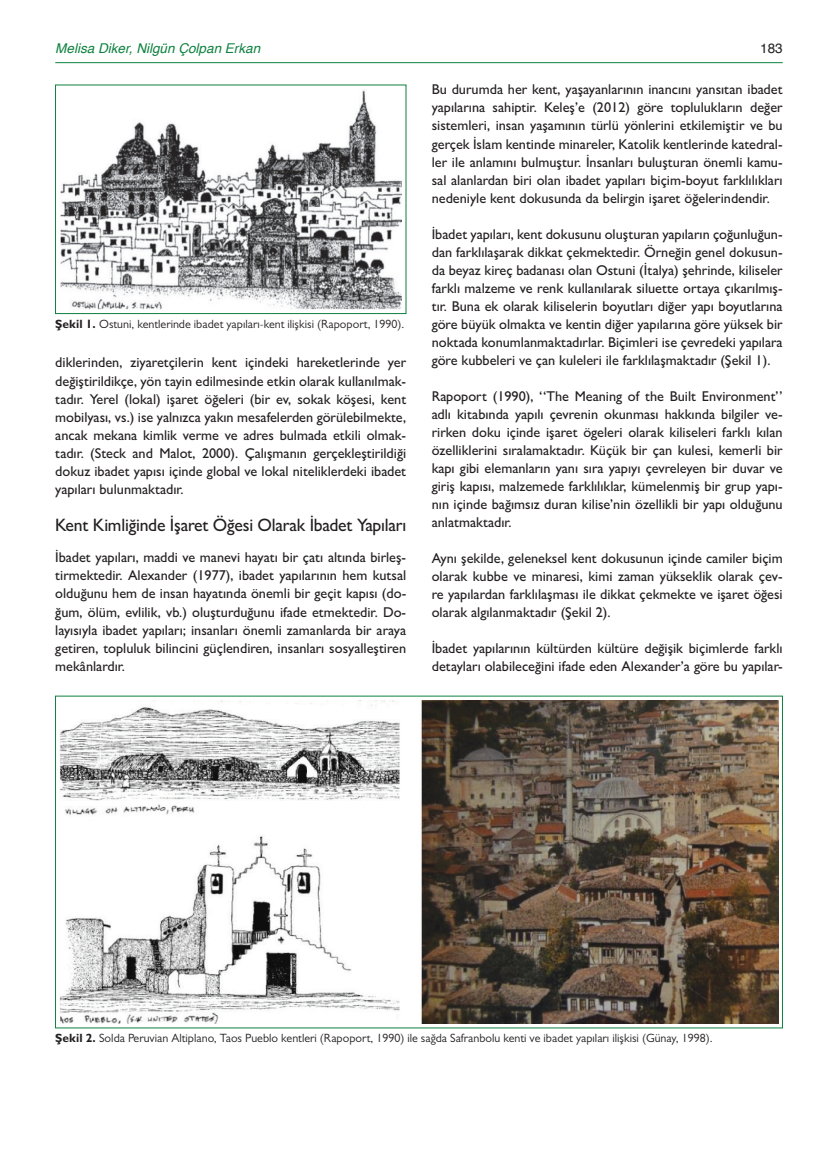
<style>
.page{position:relative;width:838px;height:1170px;background:#fff}
.page>*{position:absolute;margin:0;border:0;box-sizing:border-box;transform-origin:0 0}
.t1{font:500 18px "Gill Sans MT Pro";letter-spacing:-.01em;color:#231f20}
.t2{font:500 14.25px/18px "Gill Sans MT Pro";color:#231f20;text-align:justify}
.t3{font:italic 13.5px "Helvetica";color:#0e813f}
.t4{font:13.5px "Helvetica";color:#231f20}
.t5{font:12px "Gill Sans MT Pro";color:#231f20}
.s1{font-weight:700}
</style>
<div class="page">
<hr style="left:55px;top:62px;width:727px;height:1px;background:#0e813f">
<div style="left:55px;top:85px;width:351px;height:229px;border:1px solid #0e813f"></div>
<img style="left:60px;top:90px;width:342px;height:219px">
<img style="left:60px;top:700px;width:718px;height:323px">
<p class="t3" style="left:55px;top:37px;width:206px">Melisa Diker, Nilgün Çolpan Erkan</p>
<p class="t4" style="left:760px;top:38px;width:24px">183</p>
<p class="t5" style="left:55px;top:317px;width:350px"><span class="s1">Şekil 1.</span> Ostuni, kentlerinde ibadet yapıları-kent ilişkisi (Rapoport, 1990).</p>
<p class="t2" style="left:55px;top:353px;width:352px">diklerinden, ziyaretçilerin kent içindeki hareketlerinde yer değiştirildikçe, yön tayin edilmesinde etkin olarak kullanılmak&shy;tadır. Yerel (lokal) işaret öğeleri (bir ev, sokak köşesi, kent mobilyası, vs.) ise yalnızca yakın mesafelerden görülebilmekte, ancak mekana kimlik verme ve adres bulmada etkili olmak&shy;tadır. (Steck and Malot, 2000). Çalışmanın gerçekleştirildiği dokuz ibadet yapısı içinde global ve lokal niteliklerdeki ibadet yapıları bulunmaktadır.</p>
<p class="t1" style="left:55px;top:514px;width:352px">Kent Kimliğinde İşaret Öğesi Olarak İbadet Yapıları</p>
<p class="t2" style="left:55px;top:548px;width:352px">İbadet yapıları, maddi ve manevi hayatı bir çatı altında birleş&shy;tirmektedir. Alexander (1977), ibadet yapılarının hem kutsal olduğunu hem de insan hayatında önemli bir geçit kapısı (do&shy;ğum, ölüm, evlilik, vb.) oluşturduğunu ifade etmektedir. Do&shy;layısıyla ibadet yapıları; insanları önemli zamanlarda bir araya getiren, topluluk bilincini güçlendiren, insanları sosyalleştiren mekânlardır.</p>
<p class="t2" style="left:432px;top:80px;width:352px">Bu durumda her kent, yaşayanlarının inancını yansıtan ibadet yapılarına sahiptir. Keleş’e (2012) göre toplulukların değer sistemleri, insan yaşamının türlü yönlerini etkilemiştir ve bu gerçek İslam kentinde minareler, Katolik kentlerinde katedral&shy;ler ile anlamını bulmuştur. İnsanları buluşturan önemli kamu&shy;sal alanlardan biri olan ibadet yapıları biçim-boyut farklılıkları nedeniyle kent dokusunda da belirgin işaret öğelerindendir.</p>
<p class="t2" style="left:432px;top:224px;width:352px">İbadet yapıları, kent dokusunu oluşturan yapıların çoğunluğun&shy;dan farklılaşarak dikkat çekmektedir. Örneğin genel dokusun&shy;da beyaz kireç badanası olan Ostuni (İtalya) şehrinde, kiliseler farklı malzeme ve renk kullanılarak siluette ortaya çıkarılmış&shy;tır. Buna ek olarak kiliselerin boyutları diğer yapı boyutlarına göre büyük olmakta ve kentin diğer yapılarına göre yüksek bir noktada konumlanmaktadırlar. Biçimleri ise çevredeki yapılara göre kubbeleri ve çan kuleleri ile farklılaşmaktadır (Şekil 1).</p>
<p class="t2" style="left:432px;top:386px;width:352px">Rapoport (1990), ‘‘The Meaning of the Built Environment’’ adlı kitabında yapılı çevrenin okunması hakkında bilgiler ve&shy;rirken doku içinde işaret ögeleri olarak kiliseleri farklı kılan özelliklerini sıralamaktadır. Küçük bir çan kulesi, kemerli bir kapı gibi elemanların yanı sıra yapıyı çevreleyen bir duvar ve giriş kapısı, malzemede farklılıklar, kümelenmiş bir grup yapı&shy;nın içinde bağımsız duran kilise’nin özellikli bir yapı olduğunu anlatmaktadır.</p>
<p class="t2" style="left:432px;top:548px;width:352px">Aynı şekilde, geleneksel kent dokusunun içinde camiler biçim olarak kubbe ve minaresi, kimi zaman yükseklik olarak çev&shy;re yapılardan farklılaşması ile dikkat çekmekte ve işaret öğesi olarak algılanmaktadır (Şekil 2).</p>
<p class="t2" style="left:432px;top:638px;width:352px">İbadet yapılarının kültürden kültüre değişik biçimlerde farklı detayları olabileceğini ifade eden Alexander’a göre bu yapılar-</p>
<p class="t5" style="left:55px;top:1031px;width:659px"><span class="s1">Şekil 2.</span> Solda Peruvian Altiplano, Taos Pueblo kentleri (Rapoport, 1990) ile sağda Safranbolu kenti ve ibadet yapıları ilişkisi (Günay, 1998).</p>
</div>
